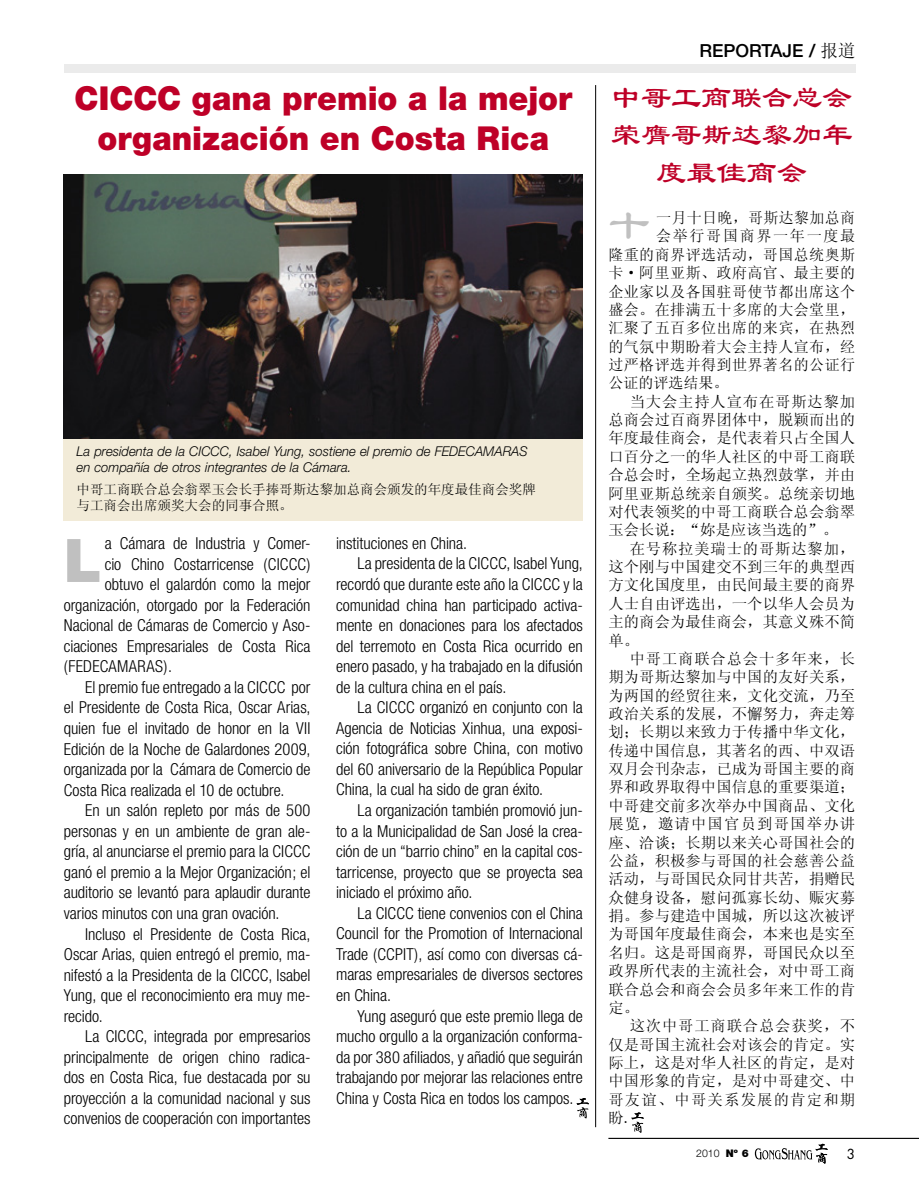
<style>
.page{position:relative;width:919px;height:1191px;background:#fff}
.page>*{position:absolute;margin:0;border:0;box-sizing:border-box;transform-origin:0 0}
.t1{font:900 60px "Helvetica Neue";color:#c0c0c0}
.t2{font:42px "Li Su";color:#c0c0c0}
.t3{font:900 33px/39.6px "Helvetica Neue";color:#be0027;text-align:center;scale:.96 1}
.t4{font:31.5px/37.8px "Li Su";color:#be0027;text-align:center;scale:.96 1}
.t5{font:500 18px "Helvetica Neue";color:#000}
.t6{font:300 condensed 16.5px "Helvetica Neue";letter-spacing:-.005em;color:#000}
.t7{font:300 condensed 16.5px "Helvetica Neue";letter-spacing:.02em;color:#000}
.t8{font:15.3px "Sim Sun";letter-spacing:.01em;color:#000}
.t9{font:15.3px "Sim Sun";letter-spacing:.03em;color:#000}
.t10{font:15.3px "Sim Sun";letter-spacing:.055em;color:#000}
.t11{font:15.3px "Sim Sun";letter-spacing:.08em;color:#000}
.t12{font:15.3px "Sim Sun";letter-spacing:.115em;color:#000}
.t13{font:italic 300 13.5px/16.2px "Helvetica Neue";color:#000}
.t14{font:13.5px/16.2px "Sim Sun";color:#000}
.t15{font:13.5px "Futura";color:#000}
.t16{font:300 10.5px "Helvetica Neue";color:#000}
.s1{font-family:"Sim Sun";font-weight:400}
.s2{font-weight:900}
</style>
<div class="page">
<hr style="left:608px;top:1137px;width:310px;height:2px;background:#000">
<svg style="left:754px;top:1143px;width:73px;height:20px"></svg>
<div style="left:64px;top:64px;width:791px;height:8px;background:#ebebeb"></div>
<hr style="left:595px;top:85px;width:1px;height:1042px;background:#000">
<div style="left:64px;top:435px;width:519px;height:85px;background:#f2ebd8"></div>
<svg style="left:576px;top:1098px;width:13px;height:20px"></svg>
<img style="left:64px;top:174px;width:519px;height:264px">
<svg style="left:631px;top:1112px;width:13px;height:21px"></svg>
<p class="t5" style="left:699px;top:39px;width:157px">REPORTAJE / <span class="s1">报道</span></p>
<h3 class="t3" style="left:74px;top:79px;width:520px">CICCC gana premio a la mejor organización en Costa Rica</h3>
<h3 class="t4" style="left:610px;top:79px;width:253px">中哥工商联合总会荣膺哥斯达黎加年度最佳商会</h3>
<p class="t13" style="left:77px;top:443px;width:452px">La presidenta de la CICCC, Isabel Yung, sostiene el premio de FEDECAMARAS en compañía de otros integrantes de la Cámara.</p>
<p class="t14" style="left:77px;top:480px;width:460px">中哥工商联合总会翁翠玉会长手捧哥斯达黎加总商会颁发的年度最佳商会奖牌与工商会出席颁奖大会的同事合照。</p>
<p class="t6" style="left:105px;top:534px;width:207px">a Cámara de Industria y Comer-</p>
<p class="t6" style="left:105px;top:554px;width:207px">cio Chino Costarricense (CICCC)</p>
<p class="t6" style="left:105px;top:575px;width:207px">obtuvo el galardón como la mejor</p>
<p class="t6" style="left:64px;top:595px;width:248px">organización, otorgado por la Federación</p>
<p class="t6" style="left:64px;top:616px;width:248px">Nacional de Cámaras de Comercio y Aso-</p>
<p class="t6" style="left:64px;top:636px;width:248px">ciaciones Empresariales de Costa Rica</p>
<p class="t7" style="left:64px;top:657px;width:110px">(FEDECAMARAS).</p>
<p class="t6" style="left:85px;top:677px;width:227px">El premio fue entregado a la CICCC por</p>
<p class="t6" style="left:64px;top:698px;width:248px">el Presidente de Costa Rica, Oscar Arias,</p>
<p class="t6" style="left:64px;top:718px;width:248px">quien fue el invitado de honor en la VII</p>
<p class="t6" style="left:64px;top:739px;width:248px">Edición de la Noche de Galardones 2009,</p>
<p class="t6" style="left:64px;top:760px;width:248px">organizada por la Cámara de Comercio de</p>
<p class="t6" style="left:64px;top:780px;width:222px">Costa Rica realizada el 10 de octubre.</p>
<p class="t6" style="left:85px;top:801px;width:227px">En un salón repleto por más de 500</p>
<p class="t6" style="left:64px;top:821px;width:248px">personas y en un ambiente de gran ale-</p>
<p class="t6" style="left:64px;top:842px;width:248px">gría, al anunciarse el premio para la CICCC</p>
<p class="t6" style="left:64px;top:862px;width:248px">ganó el premio a la Mejor Organización; el</p>
<p class="t6" style="left:64px;top:883px;width:248px">auditorio se levantó para aplaudir durante</p>
<p class="t6" style="left:64px;top:903px;width:217px">varios minutos con una gran ovación.</p>
<p class="t6" style="left:85px;top:924px;width:227px">Incluso el Presidente de Costa Rica,</p>
<p class="t6" style="left:64px;top:944px;width:248px">Oscar Arias, quien entregó el premio, ma-</p>
<p class="t6" style="left:64px;top:965px;width:248px">nifestó a la Presidenta de la CICCC, Isabel</p>
<p class="t6" style="left:64px;top:986px;width:248px">Yung, que el reconocimiento era muy me-</p>
<p class="t6" style="left:64px;top:1006px;width:41px">recido.</p>
<p class="t6" style="left:85px;top:1027px;width:227px">La CICCC, integrada por empresarios</p>
<p class="t6" style="left:64px;top:1047px;width:248px">principalmente de origen chino radica-</p>
<p class="t6" style="left:64px;top:1068px;width:248px">dos en Costa Rica, fue destacada por su</p>
<p class="t6" style="left:64px;top:1088px;width:248px">proyección a la comunidad nacional y sus</p>
<p class="t6" style="left:64px;top:1109px;width:248px">convenios de cooperación con importantes</p>
<h1 class="t1" style="left:64px;top:525px;width:34px">L</h1>
<p class="t6" style="left:336px;top:533px;width:132px">instituciones en China.</p>
<p class="t6" style="left:357px;top:554px;width:227px">La presidenta de la CICCC, Isabel Yung,</p>
<p class="t6" style="left:336px;top:574px;width:248px">recordó que durante este año la CICCC y la</p>
<p class="t6" style="left:336px;top:595px;width:248px">comunidad china han participado activa-</p>
<p class="t6" style="left:336px;top:616px;width:248px">mente en donaciones para los afectados</p>
<p class="t6" style="left:336px;top:636px;width:248px">del terremoto en Costa Rica ocurrido en</p>
<p class="t6" style="left:336px;top:657px;width:248px">enero pasado, y ha trabajado en la difusión</p>
<p class="t6" style="left:336px;top:677px;width:172px">de la cultura china en el país.</p>
<p class="t6" style="left:357px;top:698px;width:227px">La CICCC organizó en conjunto con la</p>
<p class="t6" style="left:336px;top:718px;width:248px">Agencia de Noticias Xinhua, una exposi-</p>
<p class="t6" style="left:336px;top:739px;width:248px">ción fotográfica sobre China, con motivo</p>
<p class="t6" style="left:336px;top:759px;width:248px">del 60 aniversario de la República Popular</p>
<p class="t6" style="left:336px;top:780px;width:209px">China, la cual ha sido de gran éxito.</p>
<p class="t6" style="left:357px;top:800px;width:227px">La organización también promovió jun-</p>
<p class="t6" style="left:336px;top:821px;width:248px">to a la Municipalidad de San José la crea-</p>
<p class="t6" style="left:336px;top:842px;width:248px">ción de un “barrio chino” en la capital cos-</p>
<p class="t6" style="left:336px;top:862px;width:248px">tarricense, proyecto que se proyecta sea</p>
<p class="t6" style="left:336px;top:883px;width:138px">iniciado el próximo año.</p>
<p class="t6" style="left:357px;top:903px;width:227px">La CICCC tiene convenios con el China</p>
<p class="t6" style="left:336px;top:924px;width:248px">Council for the Promotion of Internacional</p>
<p class="t6" style="left:336px;top:944px;width:248px">Trade (CCPIT), así como con diversas cá-</p>
<p class="t6" style="left:336px;top:965px;width:248px">maras empresariales de diversos sectores</p>
<p class="t6" style="left:336px;top:985px;width:57px">en China.</p>
<p class="t6" style="left:357px;top:1006px;width:227px">Yung aseguró que este premio llega de</p>
<p class="t6" style="left:336px;top:1026px;width:248px">mucho orgullo a la organización conforma-</p>
<p class="t6" style="left:336px;top:1047px;width:248px">da por 380 afiliados, y añadió que seguirán</p>
<p class="t6" style="left:336px;top:1067px;width:248px">trabajando por mejorar las relaciones entre</p>
<p class="t6" style="left:336px;top:1088px;width:239px">China y Costa Rica en todos los campos.</p>
<p class="t8" style="left:656px;top:210px;width:201px">一月十日晚，哥斯达黎加总商</p>
<p class="t12" style="left:656px;top:228px;width:201px">会举行哥国商界一年一度最</p>
<p class="t9" style="left:608px;top:247px;width:248px">隆重的商界评选活动，哥国总统奥斯</p>
<p class="t9" style="left:608px;top:265px;width:248px">卡·阿里亚斯、政府高官、最主要的</p>
<p class="t9" style="left:608px;top:283px;width:248px">企业家以及各国驻哥使节都出席这个</p>
<p class="t9" style="left:608px;top:302px;width:248px">盛会。在排满五十多席的大会堂里，</p>
<p class="t9" style="left:608px;top:320px;width:248px">汇聚了五百多位出席的来宾，在热烈</p>
<p class="t9" style="left:608px;top:338px;width:248px">的气氛中期盼着大会主持人宣布，经</p>
<p class="t9" style="left:608px;top:357px;width:248px">过严格评选并得到世界著名的公证行</p>
<p class="t8" style="left:608px;top:375px;width:121px">公证的评选结果。</p>
<p class="t10" style="left:629px;top:394px;width:227px">当大会主持人宣布在哥斯达黎加</p>
<p class="t8" style="left:608px;top:412px;width:248px">总商会过百商界团体中，脱颖而出的</p>
<p class="t8" style="left:608px;top:430px;width:248px">年度最佳商会，是代表着只占全国人</p>
<p class="t8" style="left:608px;top:449px;width:248px">口百分之一的华人社区的中哥工商联</p>
<p class="t8" style="left:608px;top:467px;width:248px">合总会时，全场起立热烈鼓掌，并由</p>
<p class="t8" style="left:608px;top:485px;width:248px">阿里亚斯总统亲自颁奖。总统亲切地</p>
<p class="t8" style="left:608px;top:504px;width:248px">对代表领奖的中哥工商联合总会翁翠</p>
<p class="t8" style="left:608px;top:522px;width:231px">玉会长说：“妳是应该当选的”。</p>
<p class="t10" style="left:629px;top:540px;width:227px">在号称拉美瑞士的哥斯达黎加，</p>
<p class="t8" style="left:608px;top:559px;width:248px">这个刚与中国建交不到三年的典型西</p>
<p class="t8" style="left:608px;top:577px;width:248px">方文化国度里，由民间最主要的商界</p>
<p class="t8" style="left:608px;top:595px;width:248px">人士自由评选出，一个以华人会员为</p>
<p class="t8" style="left:608px;top:614px;width:248px">主的商会为最佳商会，其意义殊不简</p>
<p class="t8" style="left:608px;top:632px;width:32px">单。</p>
<p class="t10" style="left:629px;top:651px;width:227px">中哥工商联合总会十多年来，长</p>
<p class="t8" style="left:608px;top:669px;width:248px">期为哥斯达黎加与中国的友好关系，</p>
<p class="t8" style="left:608px;top:687px;width:248px">为两国的经贸往来，文化交流，乃至</p>
<p class="t8" style="left:608px;top:706px;width:248px">政治关系的发展，不懈努力，奔走筹</p>
<p class="t8" style="left:608px;top:724px;width:248px">划；长期以来致力于传播中华文化，</p>
<p class="t8" style="left:608px;top:742px;width:248px">传递中国信息，其著名的西、中双语</p>
<p class="t8" style="left:608px;top:761px;width:248px">双月会刊杂志，已成为哥国主要的商</p>
<p class="t8" style="left:608px;top:779px;width:248px">界和政界取得中国信息的重要渠道；</p>
<p class="t8" style="left:608px;top:797px;width:248px">中哥建交前多次举办中国商品、文化</p>
<p class="t11" style="left:608px;top:816px;width:248px">展览，邀请中国官员到哥国举办讲</p>
<p class="t8" style="left:608px;top:834px;width:248px">座、洽谈；长期以来关心哥国社会的</p>
<p class="t8" style="left:608px;top:853px;width:248px">公益，积极参与哥国的社会慈善公益</p>
<p class="t8" style="left:608px;top:871px;width:248px">活动，与哥国民众同甘共苦，捐赠民</p>
<p class="t8" style="left:608px;top:889px;width:248px">众健身设备，慰问孤寡长幼、赈灾募</p>
<p class="t8" style="left:608px;top:908px;width:248px">捐。参与建造中国城，所以这次被评</p>
<p class="t8" style="left:608px;top:926px;width:248px">为哥国年度最佳商会，本来也是实至</p>
<p class="t8" style="left:608px;top:944px;width:248px">名归。这是哥国商界，哥国民众以至</p>
<p class="t8" style="left:608px;top:963px;width:248px">政界所代表的主流社会，对中哥工商</p>
<p class="t8" style="left:608px;top:981px;width:248px">联合总会和商会会员多年来工作的肯</p>
<p class="t8" style="left:608px;top:999px;width:32px">定。</p>
<p class="t10" style="left:629px;top:1018px;width:227px">这次中哥工商联合总会获奖，不</p>
<p class="t8" style="left:608px;top:1036px;width:248px">仅是哥国主流社会对该会的肯定。实</p>
<p class="t8" style="left:608px;top:1054px;width:248px">际上，这是对华人社区的肯定，是对</p>
<p class="t8" style="left:608px;top:1073px;width:248px">中国形象的肯定，是对中哥建交、中</p>
<p class="t11" style="left:608px;top:1091px;width:248px">哥友谊、中哥关系发展的肯定和期</p>
<p class="t8" style="left:608px;top:1110px;width:24px">盼.</p>
<h2 class="t2" style="left:608px;top:203px;width:43px">十</h2>
<p class="t16" style="left:696px;top:1146px;width:54px">2010 <span class="s2">Nº 6</span></p>
<p class="t15" style="left:846px;top:1144px;width:10px">3</p>
</div>
